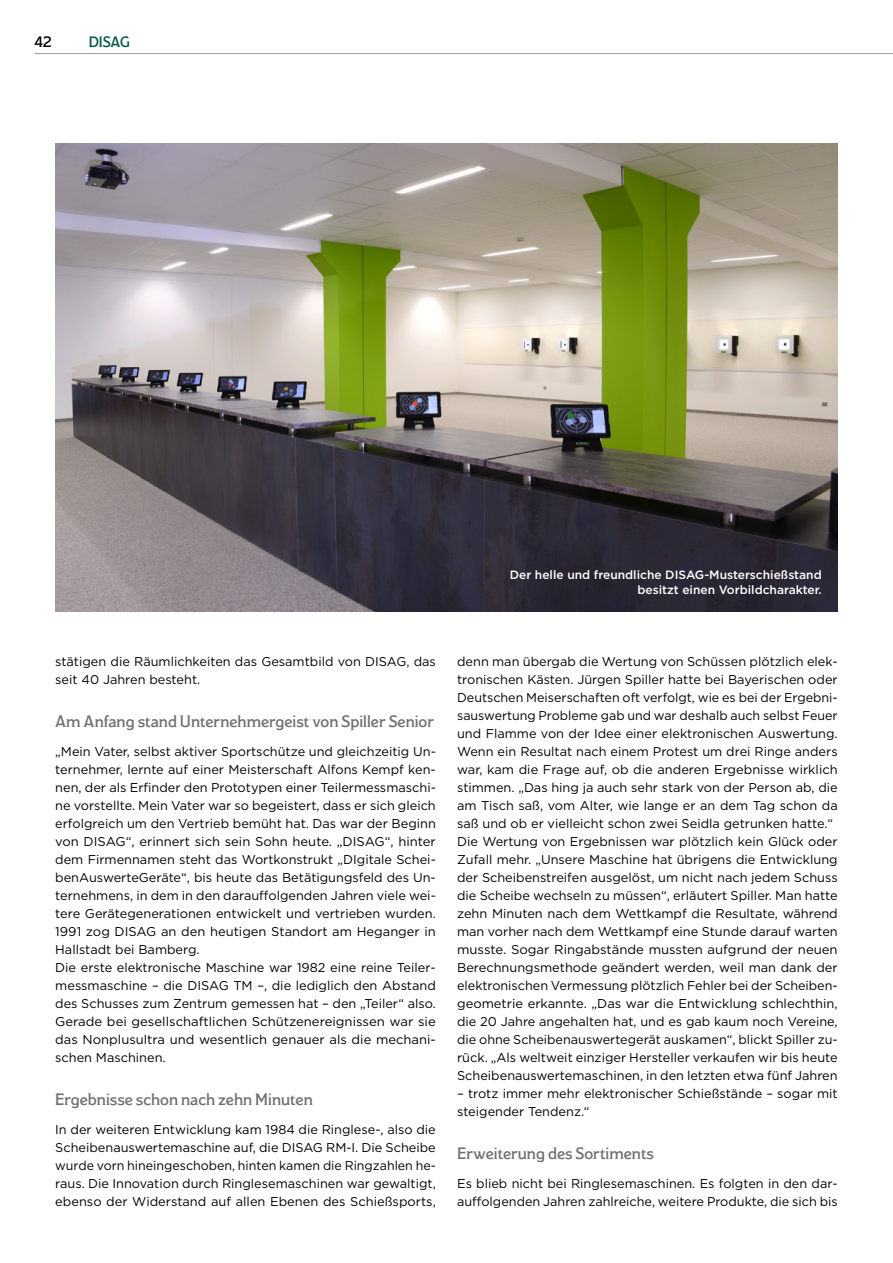
<style>
.page{position:relative;width:893px;height:1263px;background:#fff}
.page>*{position:absolute;margin:0;border:0;box-sizing:border-box;transform-origin:0 0}
.t1{font:300 16.5px "Modesto Text";color:#6f6f6e}
.t2{font:300 15px "Modesto Text";letter-spacing:-.01em;color:#005443}
.t3{font:300 15px "Modesto Text";color:#000}
.t4{font:12.75px/18px "Gotham";color:#000}
.t5{font:500 12px/15px "Gotham";color:#fff;text-align:right}
</style>
<div class="page">
<hr style="left:34px;top:53px;width:859px;height:1px;background:#9c9d9d">
<img style="left:55px;top:144px;width:783px;height:468px">
<p class="t3" style="left:34px;top:34px;width:19px">42</p>
<p class="t2" style="left:89px;top:34px;width:43px">DISAG</p>
<p class="t5" style="left:510px;top:567px;width:313px">Der helle und freundliche DISAG-Musterschießstand besitzt einen Vorbildcharakter.</p>
<p class="t4" style="left:55px;top:652px;width:382px">stätigen die Räumlichkeiten das Gesamtbild von DISAG, das seit 40 Jahren besteht.</p>
<p class="t1" style="left:55px;top:713px;width:380px">Am Anfang stand Unternehmergeist von Spiller Senior</p>
<p class="t4" style="left:55px;top:742px;width:382px">„Mein Vater, selbst aktiver Sportschütze und gleichzeitig Un&shy;ternehmer, lernte auf einer Meisterschaft Alfons Kempf ken&shy;nen, der als Erfinder den Prototypen einer Teilermessmaschi&shy;ne vorstellte. Mein Vater war so begeistert, dass er sich gleich erfolgreich um den Vertrieb bemüht hat. Das war der Beginn von DISAG“, erinnert sich sein Sohn heute. „DISAG“, hinter dem Firmennamen steht das Wortkonstrukt „DIgitale Schei&shy;benAuswerteGeräte“, bis heute das Betätigungsfeld des Un&shy;ternehmens, in dem in den darauffolgenden Jahren viele wei&shy;tere Gerätegenerationen entwickelt und vertrieben wurden.<br>1991 zog DISAG an den heutigen Standort am Heganger in Hallstadt bei Bamberg.<br>Die erste elektronische Maschine war 1982 eine reine Teiler&shy;messmaschine – die DISAG TM –, die lediglich den Abstand des Schusses zum Zentrum gemessen hat – den „Teiler“ also.<br>Gerade bei gesellschaftlichen Schützenereignissen war sie das Nonplusultra und wesentlich genauer als die mechani&shy;schen Maschinen.</p>
<p class="t1" style="left:55px;top:1091px;width:259px">Ergebnisse schon nach zehn Minuten</p>
<p class="t4" style="left:55px;top:1120px;width:382px;text-align:justify">In der weiteren Entwicklung kam 1984 die Ringlese-, also die Scheibenauswertemaschine auf, die DISAG RM-I. Die Scheibe wurde vorn hineingeschoben, hinten kamen die Ringzahlen he&shy;raus. Die Innovation durch Ringlesemaschinen war gewaltigt, ebenso der Widerstand auf allen Ebenen des Schießsports,</p>
<p class="t4" style="left:457px;top:652px;width:382px">denn man übergab die Wertung von Schüssen plötzlich elek&shy;tronischen Kästen. Jürgen Spiller hatte bei Bayerischen oder Deutschen Meiserschaften oft verfolgt, wie es bei der Ergebni&shy;sauswertung Probleme gab und war deshalb auch selbst Feuer und Flamme von der Idee einer elektronischen Auswertung.<br>Wenn ein Resultat nach einem Protest um drei Ringe anders war, kam die Frage auf, ob die anderen Ergebnisse wirklich stimmen. „Das hing ja auch sehr stark von der Person ab, die am Tisch saß, vom Alter, wie lange er an dem Tag schon da saß und ob er vielleicht schon zwei Seidla getrunken hatte.“ Die Wertung von Ergebnissen war plötzlich kein Glück oder Zufall mehr. „Unsere Maschine hat übrigens die Entwicklung der Scheibenstreifen ausgelöst, um nicht nach jedem Schuss die Scheibe wechseln zu müssen“, erläutert Spiller. Man hatte zehn Minuten nach dem Wettkampf die Resultate, während man vorher nach dem Wettkampf eine Stunde darauf warten musste. Sogar Ringabstände mussten aufgrund der neuen Berechnungsmethode geändert werden, weil man dank der elektronischen Vermessung plötzlich Fehler bei der Scheiben&shy;geometrie erkannte. „Das war die Entwicklung schlechthin, die 20 Jahre angehalten hat, und es gab kaum noch Vereine, die ohne Scheibenauswertegerät auskamen“, blickt Spiller zu&shy;rück. „Als weltweit einziger Hersteller verkaufen wir bis heute Scheibenauswertemaschinen, in den letzten etwa fünf Jahren</p>
<p class="t4" style="left:457px;top:1084px;width:382px">– trotz immer mehr elektronischer Schießstände – sogar mit steigender Tendenz.“</p>
<p class="t1" style="left:457px;top:1145px;width:198px">Erweiterung des Sortiments</p>
<p class="t4" style="left:457px;top:1174px;width:382px">Es blieb nicht bei Ringlesemaschinen. Es folgten in den dar&shy;auffolgenden Jahren zahlreiche, weitere Produkte, die sich bis</p>
</div>
